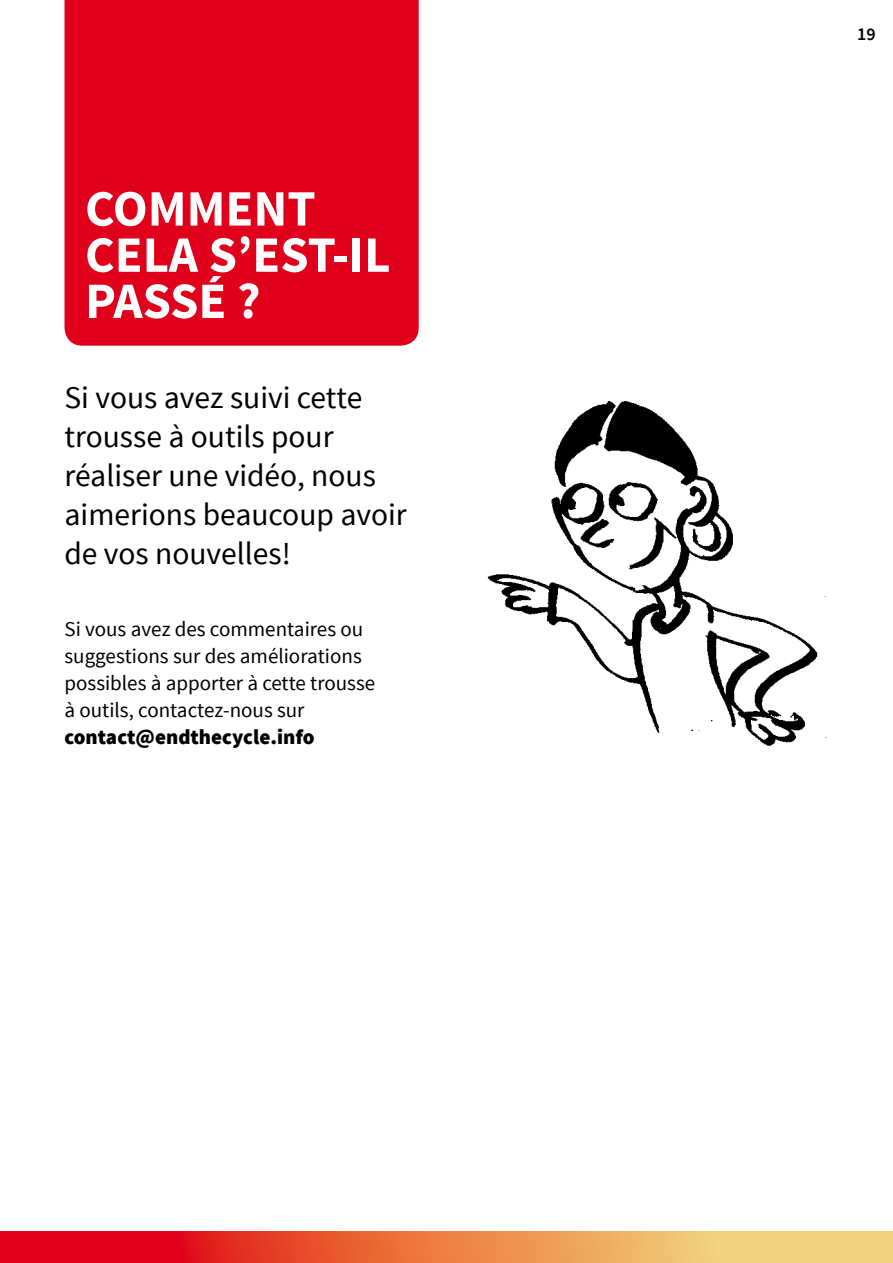
<style>
.page{position:relative;width:893px;height:1263px;background:#fff}
.page>*{position:absolute;margin:0;border:0;box-sizing:border-box;transform-origin:0 0}
.t1{font:700 51px/46.2px "Source Sans Pro";color:#fff}
.t2{font:31.5px/39px "Source Sans Pro";color:#000}
.t3{font:21px/27px "Source Sans Pro";color:#000}
.t4{font:900 21px "Source Sans Pro";color:#000}
.t5{font:600 18px "Source Sans Pro";color:#000}
</style>
<div class="page">
<div style="left:64px;top:0;width:355px;height:346px;background:#e0001b"></div>
<svg style="left:0;top:1231px;width:893px;height:32px;background:#ea7249"></svg>
<img style="left:487px;top:401px;width:340px;height:345px">
<h1 class="t1" style="left:85px;top:187px;width:307px">COMMENT<br>CELA S’EST-IL<br>PASSÉ ?</h1>
<h2 class="t2" style="left:64px;top:379px;width:344px">Si vous avez suivi cette trousse à outils pour réaliser une vidéo, nous aimerions beaucoup avoir de vos nouvelles!</h2>
<p class="t3" style="left:64px;top:615px;width:312px">Si vous avez des commentaires ou suggestions sur des améliorations possibles à apporter à cette trousse à outils, contactez-nous sur</p>
<p class="t4" style="left:64px;top:723px;width:252px">contact@endthecycle.info</p>
<p class="t5" style="left:857px;top:22px;width:20px">19</p>
</div>
